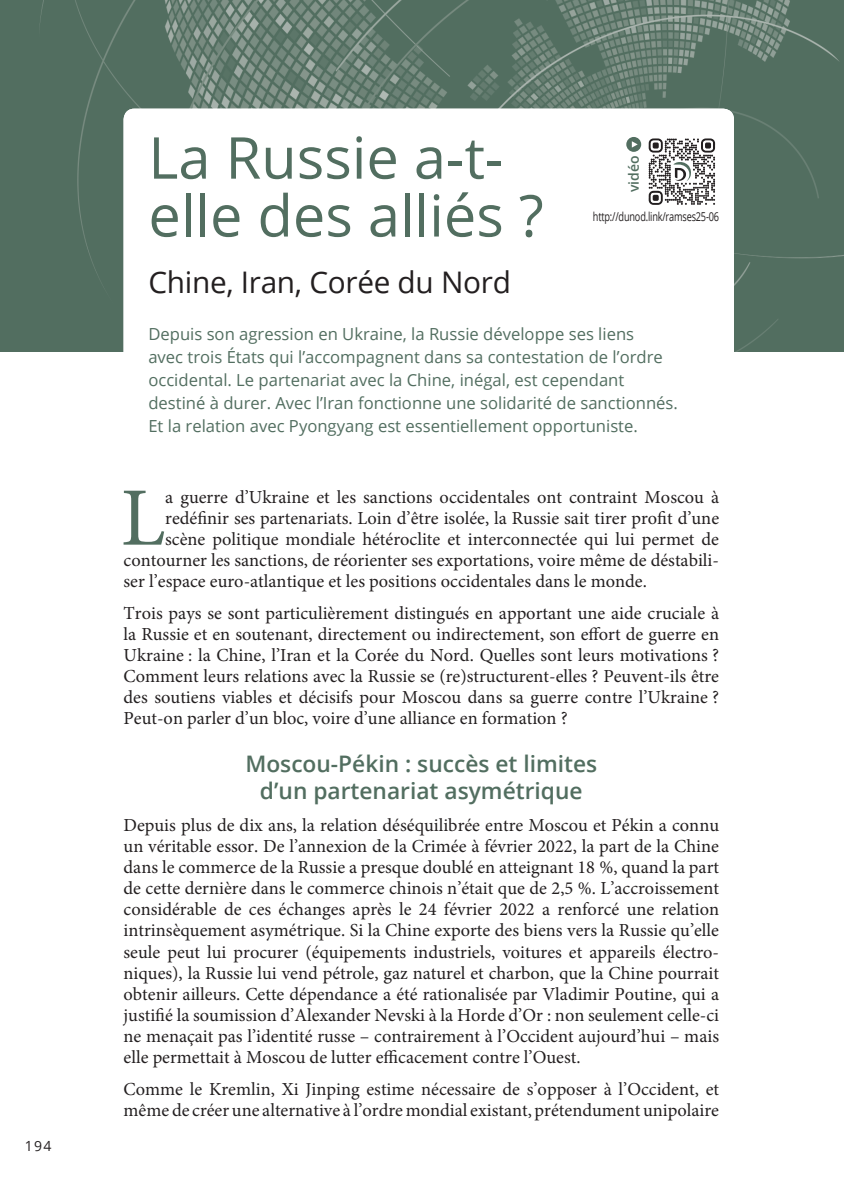
<style>
.page{position:relative;width:844px;height:1191px;background:#fff}
.page>*{position:absolute;margin:0;border:0;box-sizing:border-box;transform-origin:0 0}
.t1{font:82.95px "Minion Pro";color:#526e60}
.t2{font:57.75px/57.9px "Open Sans";color:#526e60}
.t3{font:29.75px "Open Sans";letter-spacing:-.01em;color:#231f20}
.t4{font:600 22.75px/26.4px "Open Sans";color:#526e60;text-align:center}
.t5{font:18.38px/21.2px "Minion Pro";color:#231f20;text-align:justify}
.t6{font:16.62px/22.9px "Open Sans";color:#526e60}
.t7{font:600 14px "Open Sans";color:#526e60}
.t8{font:14px "Open Sans";color:#231f20}
.t9{font:12.25px "Open Sans";letter-spacing:-.02em;color:#231f20;scale:.75 1}
</style>
<div class="page">
<div style="left:0;top:0;width:843px;height:352px;background:#526e60"></div>
<img style="left:39px;top:0;width:804px;height:352px">
<div style="left:124px;top:110px;width:609px;height:437px;background:#fff;border-radius:10px"></div>
<div style="left:124px;top:109px;width:610px;height:439px;border:2px solid #fff;border-radius:10px"></div>
<svg style="left:648px;top:138px;width:68px;height:67px"></svg>
<div style="left:626px;top:137px;width:15px;height:15px;background:#526e60;border-radius:50%"></div>
<svg style="left:632px;top:141px;width:5px;height:7px"></svg>
<p class="t8" style="left:25px;top:1137px;width:28px">194</p>
<h2 class="t2" style="left:148px;top:127px;width:397px">La Russie a-t&shy;elle des alliés ?</h2>
<h3 class="t3" style="left:148px;top:261px;width:364px">Chine, Iran, Corée du Nord</h3>
<p class="t6" style="left:148px;top:322px;width:531px">Depuis son agression en Ukraine, la Russie développe ses liens<br>avec trois États qui l’accompagnent dans sa contestation de l’ordre occidental. Le partenariat avec la Chine, inégal, est cependant destiné à durer. Avec l’Iran fonctionne une solidarité de sanctionnés.<br>Et la relation avec Pyongyang est essentiellement opportuniste.</p>
<p class="t7" style="left:624px;top:192px;width:38px;rotate:-90deg">vidéo</p>
<p class="t9" style="left:593px;top:208px;width:170px">http://dunod.link/ramses25-06</p>
<h1 class="t1" style="left:121px;top:462px;width:46px">L</h1>
<p class="t5" style="left:165px;top:486px;width:555px">a guerre d’Ukraine et les sanctions occidentales ont contraint Moscou à</p>
<p class="t5" style="left:165px;top:507px;width:555px">redéfinir ses partenariats. Loin d’être isolée, la Russie sait tirer profit d’une</p>
<p class="t5" style="left:165px;top:528px;width:555px">scène politique mondiale hétéroclite et interconnectée qui lui permet de</p>
<p class="t5" style="left:124px;top:549px;width:597px">contourner les sanctions, de réorienter ses exportations, voire même de déstabili-</p>
<p class="t5" style="left:124px;top:570px;width:525px">ser l’espace euro-atlantique et les positions occidentales dans le monde.</p>
<p class="t5" style="left:124px;top:602px;width:597px">Trois pays se sont particulièrement distingués en apportant une aide cruciale à la Russie et en soutenant, directement ou indirectement, son effort de guerre en Ukraine : la Chine, l’Iran et la Corée du Nord. Quelles sont leurs motivations ?<br>Comment leurs relations avec la Russie se (re)structurent-elles ? Peuvent-ils être des soutiens viables et décisifs pour Moscou dans sa guerre contre l’Ukraine ?<br>Peut-on parler d’un bloc, voire d’une alliance en formation ?</p>
<p class="t4" style="left:245px;top:750px;width:353px">Moscou-Pékin : succès et limites d’un partenariat asymétrique</p>
<p class="t5" style="left:124px;top:814px;width:597px">Depuis plus de dix ans, la relation déséquilibrée entre Moscou et Pékin a connu un véritable essor. De l’annexion de la Crimée à février 2022, la part de la Chine dans le commerce de la Russie a presque doublé en atteignant 18 %, quand la part de cette dernière dans le commerce chinois n’était que de 2,5 %. L’accroissement considérable de ces échanges après le 24 février 2022 a renforcé une relation intrinsèquement asymétrique. Si la Chine exporte des biens vers la Russie qu’elle seule peut lui procurer (équipements industriels, voitures et appareils électro&shy;niques), la Russie lui vend pétrole, gaz naturel et charbon, que la Chine pourrait obtenir ailleurs. Cette dépendance a été rationalisée par Vladimir Poutine, qui a justifié la soumission d’Alexander Nevski à la Horde d’Or : non seulement celle-ci ne menaçait pas l’identité russe – contrairement à l’Occident aujourd’hui – mais elle permettait à Moscou de lutter efficacement contre l’Ouest.</p>
<p class="t5" style="left:124px;top:1078px;width:597px">Comme le Kremlin, Xi Jinping estime nécessaire de s’opposer à l’Occident, et même de créer une alternative à l’ordre mondial existant, prétendument unipolaire</p>
</div>
